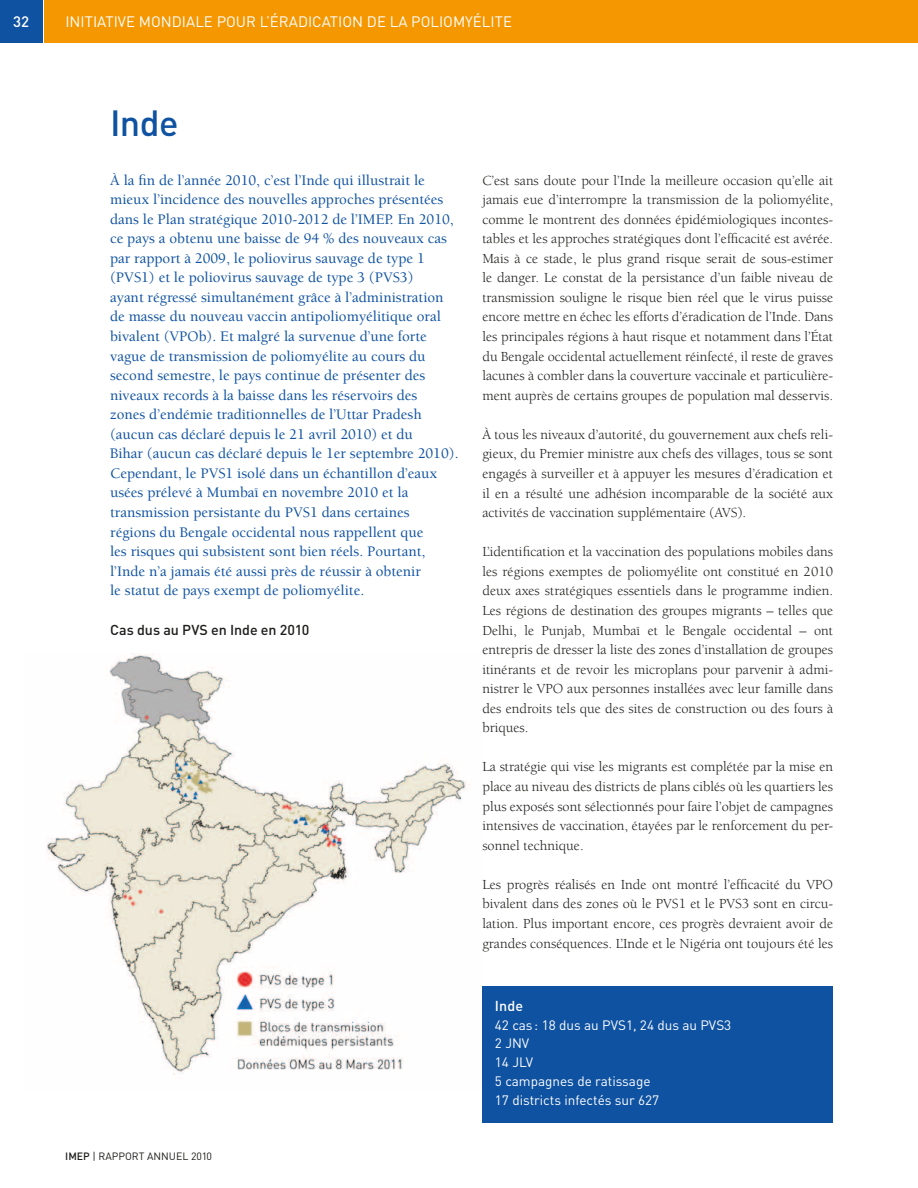
<style>
.page{position:relative;width:918px;height:1188px;background:#fff}
.page>*{position:absolute;margin:0;border:0;box-sizing:border-box;transform-origin:0 0}
.t1{font:500 36px "DIN";color:#0f52a1}
.t2{font:500 15px/19.5px "Berkeley";color:#0f52a1}
.t3{font:15px "DIN";color:#fff}
.t4{font:500 15px "DIN";color:#fff}
.t5{font:14.25px/19.5px "Berkeley";color:#1d1d1b;text-align:justify}
.t6{font:500 14.25px "DIN";color:#1d1d1b}
.t7{font:500 14.25px "DIN";color:#fff}
.t8{font:13.5px/18.8px "DIN";color:#fff}
.t9{font:10.5px "DIN";color:#1d1d1b}
.s1{font-weight:500}
</style>
<div class="page">
<div style="left:45px;top:0;width:873px;height:42px;background:#f49700"></div>
<div style="left:0;top:0;width:42px;height:42px;background:#0f52a1"></div>
<img style="left:46px;top:654px;width:420px;height:421px">
<div style="left:482px;top:986px;width:351px;height:137px;background:#0f52a1"></div>
<p class="t4" style="left:13px;top:12px;width:17px">32</p>
<p class="t3" style="left:65px;top:12px;width:448px">initiative mondiale pour l’éradication de la poliomyélite</p>
<h1 class="t1" style="left:110px;top:100px;width:70px">I nde</h1>
<p class="t2" style="left:110px;top:170px;width:350px">À la fin de l’année 2010, c’est l’Inde qui illustrait le mieux l’incidence des nouvelles approches présentées dans le Plan stratégique 2010-2012 de l’IMEP. En 2010, ce pays a obtenu une baisse de 94 % des nouveaux cas par rapport à 2009, le poliovirus sauvage de type 1 (PVS1) et le poliovirus sauvage de type 3 (PVS3)<br>ayant régressé simultanément grâce à l’administration de masse du nouveau vaccin antipoliomyélitique oral bivalent (VPOb). Et malgré la survenue d’une forte vague de transmission de poliomyélite au cours du second semestre, le pays continue de présenter des niveaux records à la baisse dans les réservoirs des<br>zones d’endémie traditionnelles de l’Uttar Pradesh (aucun cas déclaré depuis le 21 avril 2010) et du<br>Bihar (aucun cas déclaré depuis le 1er septembre 2010).<br>Cependant, le PVS1 isolé dans un échantillon d’eaux usées prélevé à Mumbaï en novembre 2010 et la transmission persistante du PVS1 dans certaines régions du Bengale occidental nous rappellent que<br>les risques qui subsistent sont bien réels. Pourtant, l’Inde n’a jamais été aussi près de réussir à obtenir<br>le statut de pays exempt de poliomyélite.</p>
<p class="t5" style="left:482px;top:171px;width:352px">C’est sans doute pour l’Inde la meilleure occasion qu’elle ait jamais eue d’interrompre la transmission de la poliomyélite, comme le montrent des données épidémiologiques incontes&shy;tables et les approches stratégiques dont l’efficacité est avérée.<br>Mais à ce stade, le plus grand risque serait de sous-estimer le danger. Le constat de la persistance d’un faible niveau de transmission souligne le risque bien réel que le virus puisse encore mettre en échec les efforts d’éradication de l’Inde. Dans les principales régions à haut risque et notamment dans l’État du Bengale occidental actuellement réinfecté, il reste de graves lacunes à combler dans la couverture vaccinale et particulière&shy;ment auprès de certains groupes de population mal desservis.</p>
<p class="t5" style="left:482px;top:425px;width:352px">À tous les niveaux d’autorité, du gouvernement aux chefs reli&shy;gieux, du Premier ministre aux chefs des villages, tous se sont engagés à surveiller et à appuyer les mesures d’éradication et il en a résulté une adhésion incomparable de la société aux activités de vaccination supplémentaire (AVS).</p>
<p class="t5" style="left:482px;top:542px;width:352px">L’identification et la vaccination des populations mobiles dans les régions exemptes de poliomyélite ont constitué en 2010 deux axes stratégiques essentiels dans le programme indien.<br>Les régions de destination des groupes migrants – telles que Delhi, le Punjab, Mumbaï et le Bengale occidental – ont entrepris de dresser la liste des zones d’installation de groupes itinérants et de revoir les microplans pour parvenir à admi&shy;nistrer le VPO aux personnes installées avec leur famille dans des endroits tels que des sites de construction ou des fours à briques.</p>
<p class="t5" style="left:482px;top:758px;width:352px">La stratégie qui vise les migrants est complétée par la mise en place au niveau des districts de plans ciblés où les quartiers les plus exposés sont sélectionnés pour faire l’objet de campagnes intensives de vaccination, étayées par le renforcement du per&shy;sonnel technique.</p>
<p class="t5" style="left:482px;top:875px;width:352px">Les progrès réalisés en Inde ont montré l’efficacité du VPO bivalent dans des zones où le PVS1 et le PVS3 sont en circu&shy;lation. Plus important encore, ces progrès devraient avoir de grandes conséquences. L’Inde et le Nigéria ont toujours été les</p>
<p class="t6" style="left:110px;top:620px;width:201px">Cas dus au PVS en I nde en 2010</p>
<p class="t9" style="left:65px;top:1150px;width:148px"><span class="s1">imep</span> | rapport annuel 2010</p>
<p class="t7" style="left:495px;top:997px;width:30px">I nde</p>
<p class="t8" style="left:495px;top:1015px;width:238px">42 cas : 18 dus au PVS1, 24 dus au PVS3<br>2 JNV<br>14 JLV<br>5 campagnes de ratissage<br>17 districts infectés sur 627</p>
</div>
